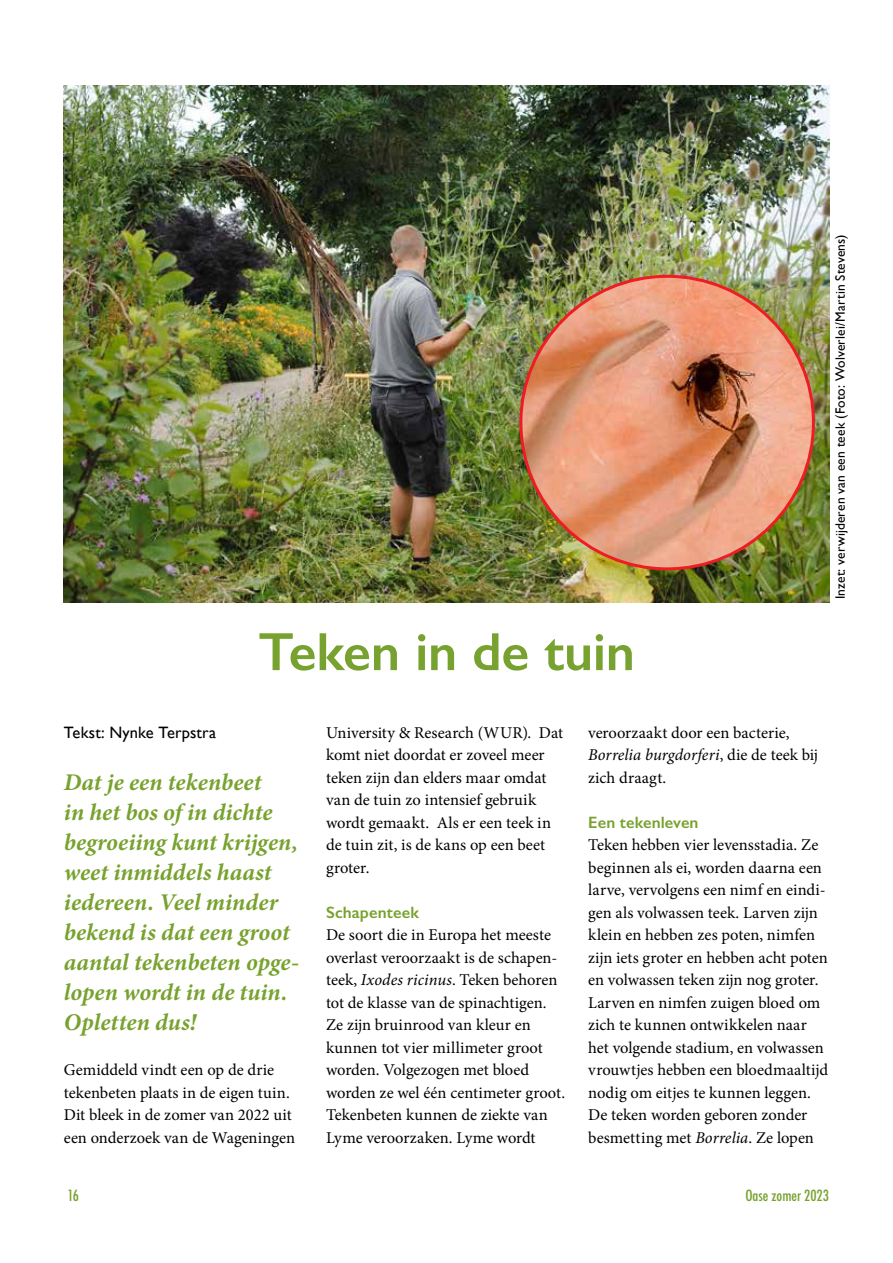
<style>
.page{position:relative;width:893px;height:1263px;background:#fff}
.page>*{position:absolute;margin:0;border:0;box-sizing:border-box;transform-origin:0 0}
.t1{font:600 54px "Gill Sans";letter-spacing:-.01em;color:#78a22f}
.t2{font:italic 700 24px/30px "Minion Pro";color:#78a22f}
.t3{font:16.5px/22.5px "Minion Pro";color:#000}
.t4{font:600 16.5px "Gill Sans";letter-spacing:.01em;color:#78a22f}
.t5{font:16.5px "Gill Sans";letter-spacing:.01em;color:#000}
.t6{font:500 condensed 15px "Futura";color:#78a22f}
.t7{font:13.5px "Gill Sans";letter-spacing:.015em;color:#000}
.s1{font-style:italic}
</style>
<div class="page">
<img style="left:64px;top:85px;width:766px;height:518px">
<img style="left:521px;top:276px;width:292px;height:293px;border-radius:146px">
<h1 class="t1" style="left:258px;top:619px;width:378px">Teken in de tuin</h1>
<p class="t7" style="left:832px;top:599px;width:366px;rotate:-90deg">Inzet: verwijderen van een teek (Foto: Wolverlei/Martin Stevens)</p>
<p class="t5" style="left:64px;top:722px;width:154px">Tekst: Nynke Terpstra</p>
<h2 class="t2" style="left:64px;top:767px;width:237px">Dat je een tekenbeet<br>in het bos of in dichte begroeiing kunt krijgen, weet inmiddels haast iedereen. Veel minder bekend is dat een groot aantal tekenbeten opge&shy;lopen wordt in de tuin.<br>Opletten dus!</h2>
<p class="t3" style="left:64px;top:1059px;width:233px">Gemiddeld vindt een op de drie tekenbeten plaats in de eigen tuin.<br>Dit bleek in de zomer van 2022 uit een onderzoek van de Wageningen</p>
<p class="t3" style="left:326px;top:721px;width:239px">University &amp; Research (WUR). Dat komt niet doordat er zoveel meer teken zijn dan elders maar omdat van de tuin zo intensief gebruik wordt gemaakt. Als er een teek in de tuin zit, is de kans op een beet groter.</p>
<p class="t4" style="left:326px;top:902px;width:94px">Schapenteek</p>
<p class="t3" style="left:326px;top:924px;width:241px">De soort die in Europa het meeste overlast veroorzaakt is de schapen&shy;teek, <span class="s1">Ixodes ricinus</span>. Teken behoren tot de klasse van de spinachtigen.<br>Ze zijn bruinrood van kleur en kunnen tot vier millimeter groot worden. Volgezogen met bloed worden ze wel één centimeter groot.<br>Tekenbeten kunnen de ziekte van<br>Lyme veroorzaken. Lyme wordt</p>
<p class="t3" style="left:588px;top:721px;width:231px">veroorzaakt door een bacterie,<br><span class="s1">Borrelia burgdorferi</span>, die de teek bij zich draagt.</p>
<p class="t4" style="left:588px;top:812px;width:112px">Een tekenleven</p>
<p class="t3" style="left:588px;top:834px;width:241px">Teken hebben vier levensstadia. Ze beginnen als ei, worden daarna een larve, vervolgens een nimf en eindi&shy;gen als volwassen teek. Larven zijn klein en hebben zes poten, nimfen zijn iets groter en hebben acht poten en volwassen teken zijn nog groter.<br>Larven en nimfen zuigen bloed om zich te kunnen ontwikkelen naar het volgende stadium, en volwassen vrouwtjes hebben een bloedmaaltijd nodig om eitjes te kunnen leggen.<br>De teken worden geboren zonder besmetting met <span class="s1">Borrelia</span>. Ze lopen</p>
<p class="t6" style="left:68px;top:1186px;width:13px">16</p>
<p class="t6" style="left:745px;top:1186px;width:85px">Oase zomer 2023</p>
</div>
